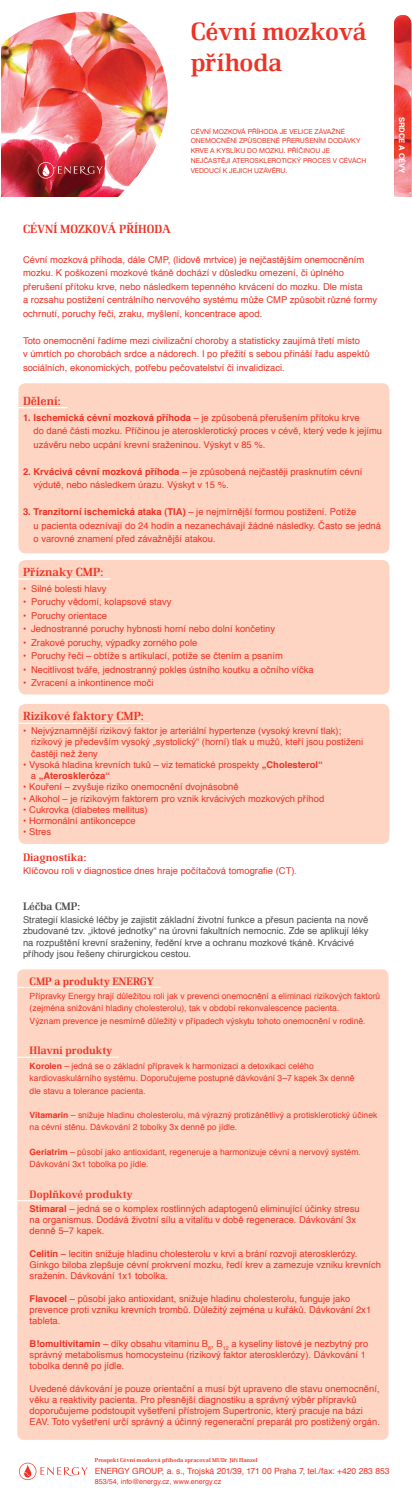
<style>
.page{position:relative;width:412px;height:1507px;background:#fff}
.page>*{position:absolute;margin:0;border:0;box-sizing:border-box;transform-origin:0 0}
.t1{font:500 25.88px/31.1px "Renault TCE";letter-spacing:-.005em;color:#ee3224}
.t2{font:500 12.25px "Renault TCE";color:#ee3224}
.t3{font:500 11.25px "Renault TCE";color:#ee3224}
.t4{font:500 11.25px "Renault TCE";color:#4c4c4e}
.t5{font:500 11.12px "Renault TCE";color:#ee3224}
.t6{font:9.38px/11.2px "Helvetica";color:#ee3224}
.t7{font:9.38px/11.2px "Helvetica";color:#4c4c4e}
.t8{font:8.56px/12.2px "Helvetica";color:#ee3224}
.t9{font:700 7.62px "Helvetica";color:#fff}
.t10{font:7.19px "Helvetica";color:#ee3224}
.t11{font:6.88px/9.9px "Helvetica Neue CE";color:#ee3224}
.t12{font:500 5.94px "Renault TCE";color:#ee3224}
.s1{font-weight:700}
</style>
<div class="page">
<img style="left:1px;top:11px;width:166px;height:186px">
<img style="left:393px;top:15px;width:17px;height:201px;border-radius:9px">
<svg style="left:38px;top:162px;width:64px;height:17px"></svg>
<div style="left:0;top:198px;width:411px;height:65px;background:#fff"></div>
<div style="left:18px;top:704px;width:371px;height:140px;background:#fdd5c2;border-radius:7px"></div>
<div style="left:18px;top:560px;width:371px;height:134px;background:#fdd5c2;border-radius:7px"></div>
<div style="left:18px;top:383px;width:371px;height:170px;background:#fdd5c2;border-radius:7px"></div>
<hr style="left:4px;top:407px;width:63px;height:1px;background:#fff">
<hr style="left:4px;top:578px;width:106px;height:2px;background:#fff">
<hr style="left:4px;top:723px;width:146px;height:1px;background:#fff">
<svg style="left:19px;top:1463px;width:68px;height:17px"></svg>
<hr style="left:78px;top:1464px;width:185px;height:1px;background:#fff">
<div style="left:17px;top:969px;width:371px;height:471px;background:#fdd5c2;border-radius:6px"></div>
<hr style="left:13px;top:987px;width:147px;height:1px;background:#fff">
<hr style="left:13px;top:1057px;width:106px;height:1px;background:#fff">
<hr style="left:13px;top:1200px;width:126px;height:1px;background:#fff">
<h1 class="t1" style="left:190px;top:18px;width:177px">Cévní mozková příhoda</h1>
<p class="t11" style="left:190px;top:127px;width:177px">CÉVNÍ MOZKOVÁ PŘÍHODA JE VELICE ZÁVAŽNÉ ONEMOCNĚNÍ ZPŮSOBENÉ PŘERUŠENÍM DODÁVKY KRVE A KYSLÍKU DO MOZKU. PŘÍČINOU JE NEJČASTĚJI ATEROSKLEROTICKÝ PROCES V CÉVÁCH VEDOUCÍ K JEJICH UZÁVĚRU.</p>
<p class="t9" style="left:404px;top:117px;width:58px;rotate:90deg">SRDCE A CÉVY</p>
<h2 class="t2" style="left:23px;top:224px;width:149px">CÉVNÍ MOZKOVÁ PŘÍHODA</h2>
<p class="t6" style="left:23px;top:253px;width:355px;line-height:13.5px">Cévní mozková příhoda, dále CMP, (lidově mrtvice) je nejčastějším onemocněním mozku. K poškození mozkové tkáně dochází v důsledku omezení, či úplného přerušení přítoku krve, nebo následkem tepenného krvácení do mozku. Dle místa<br>a rozsahu postižení centrálního nervového systému může CMP způsobit různé formy ochrnutí, poruchy řeči, zraku, myšlení, koncentrace apod.</p>
<p class="t6" style="left:23px;top:334px;width:347px;line-height:13.5px">Toto onemocnění řadíme mezi civilizační choroby a statisticky zaujímá třetí místo<br>v úmrtích po chorobách srdce a nádorech. I po přežití s sebou přináší řadu aspektů sociálních, ekonomických, potřebu pečovatelství či invalidizaci.</p>
<h2 class="t2" style="left:23px;top:396px;width:39px">Dělení:</h2>
<p class="t6" style="left:33px;top:411px;width:349px;line-height:13.5px;text-indent:-10px"><span class="s1">1. Ischemická cévní mozková příhoda</span> – je způsobená přerušením přítoku krve<br>do dané části mozku. Příčinou je aterosklerotický proces v cévě, který vede k jejímu uzávěru nebo ucpání krevní sraženinou. Výskyt v 85 %.</p>
<p class="t6" style="left:33px;top:465px;width:330px;line-height:13.5px;text-indent:-10px"><span class="s1">2. Krvácivá cévní mozková příhoda</span> – je způsobená nejčastěji prasknutím cévní výdutě, nebo následkem úrazu. Výskyt v 15 %.</p>
<p class="t6" style="left:33px;top:506px;width:348px;line-height:13.5px;text-indent:-10px"><span class="s1">3. Tranzitorní ischemická ataka (TIA)</span> – je nejmírnější formou postižení. Potíže<br>u pacienta odeznívají do 24 hodin a nezanechávají žádné následky. Často se jedná o varovné znamení před závažnější atakou.</p>
<h2 class="t2" style="left:23px;top:567px;width:82px">Příznaky CMP:</h2>
<p class="t6" style="left:23px;top:584px;width:85px">• Silné bolesti hlavy</p>
<p class="t6" style="left:23px;top:597px;width:150px">• Poruchy vědomí, kolapsové stavy</p>
<p class="t6" style="left:23px;top:611px;width:85px">• Poruchy orientace</p>
<p class="t6" style="left:23px;top:624px;width:253px">• Jednostranné poruchy hybnosti horní nebo dolní končetiny</p>
<p class="t6" style="left:23px;top:638px;width:176px">• Zrakové poruchy, výpadky zorného pole</p>
<p class="t6" style="left:23px;top:651px;width:261px">• Poruchy řeči – obtíže s artikulací, potíže se čtením a psaním</p>
<p class="t6" style="left:23px;top:665px;width:292px">• Necitlivost tváře, jednostranný pokles ústního koutku a očního víčka</p>
<p class="t6" style="left:23px;top:678px;width:132px">• Zvracení a inkontinence moči</p>
<h2 class="t2" style="left:23px;top:711px;width:122px">Rizikové faktory CMP:</h2>
<p class="t6" style="left:31px;top:726px;width:333px;text-indent:-8px">• Nejvýznamnější rizikový faktor je arteriální hypertenze (vysoký krevní tlak); rizikový je především vysoký „systolický“ (horní) tlak u mužů, kteří jsou postiženi častěji než ženy</p>
<p class="t6" style="left:31px;top:760px;width:293px;text-indent:-8px">• Vysoká hladina krevních tuků – viz tematické prospekty <span class="s1">„Cholesterol“ </span>a <span class="s1">„Ateroskleróza“</span></p>
<p class="t6" style="left:23px;top:782px;width:217px">• Kouření – zvyšuje riziko onemocnění dvojnásobně</p>
<p class="t6" style="left:23px;top:793px;width:302px">• Alkohol – je rizikovým faktorem pro vznik krvácivých mozkových příhod</p>
<p class="t6" style="left:23px;top:805px;width:126px">• Cukrovka (diabetes mellitus)</p>
<p class="t6" style="left:23px;top:816px;width:114px">• Hormonální antikoncepce</p>
<p class="t6" style="left:23px;top:827px;width:30px">• Stres</p>
<p class="t3" style="left:23px;top:853px;width:65px">Diagnostika:</p>
<p class="t6" style="left:23px;top:865px;width:275px">Klíčovou roli v diagnostice dnes hraje počítačová tomografie (CT).</p>
<p class="t4" style="left:23px;top:902px;width:59px">Léčba CMP:</p>
<p class="t7" style="left:23px;top:915px;width:346px">Strategií klasické léčby je zajistit základní životní funkce a přesun pacienta na nově zbudované tzv. „iktové jednotky“ na úrovni fakultních nemocnic. Zde se aplikují léky na rozpuštění krevní sraženiny, ředění krve a ochranu mozkové tkáně. Krvácivé příhody jsou řešeny chirurgickou cestou.</p>
<p class="t5" style="left:30px;top:976px;width:126px">CMP a produkty ENERGY</p>
<p class="t8" style="left:30px;top:991px;width:351px">Přípravky Energy hrají důležitou roli jak v prevenci onemocnění a eliminaci rizikových faktorů (zejména snižování hladiny cholesterolu), tak v období rekonvalescence pacienta.<br>Význam prevence je nesmírně důležitý v případech výskytu tohoto onemocnění v rodině.</p>
<p class="t5" style="left:30px;top:1046px;width:84px">Hlavní produkty</p>
<p class="t8" style="left:30px;top:1060px;width:326px"><span class="s1">Korolen</span> – jedná se o základní přípravek k harmonizaci a detoxikaci celého kardiovaskulárního systému. Doporučujeme postupné dávkování 3–7 kapek 3x denně dle stavu a tolerance pacienta.</p>
<p class="t8" style="left:30px;top:1110px;width:348px"><span class="s1">Vitamarin</span> – snižuje hladinu cholesterolu, má výrazný protizánětlivý a protisklerotický účinek na cévní stěnu. Dávkování 2 tobolky 3x denně po jídle.</p>
<p class="t8" style="left:30px;top:1146px;width:332px"><span class="s1">Geriatrim</span> – působí jako antioxidant, regeneruje a harmonizuje cévní a nervový systém.<br>Dávkování 3x1 tobolka po jídle.</p>
<p class="t5" style="left:30px;top:1190px;width:104px">Doplňkové produkty</p>
<p class="t6" style="left:30px;top:1203px;width:331px"><span class="s1">Stimaral</span> – jedná se o komplex rostlinných adaptogenů eliminující účinky stresu na organismus. Dodává životní sílu a vitalitu v době regenerace. Dávkování 3x denně 5–7 kapek.</p>
<p class="t6" style="left:30px;top:1248px;width:352px"><span class="s1">Celitin</span> – lecitin snižuje hladinu cholesterolu v krvi a brání rozvoji aterosklerózy.<br>Ginkgo biloba zlepšuje cévní prokrvení mozku, ředí krev a zamezuje vzniku krevních sraženin. Dávkování 1x1 tobolka.</p>
<p class="t6" style="left:30px;top:1293px;width:342px"><span class="s1">Flavocel</span> – působí jako antioxidant, snižuje hladinu cholesterolu, funguje jako prevence proti vzniku krevních trombů. Důležitý zejména u kuřáků. Dávkování 2x1 tableta.</p>
<p class="t6" style="left:30px;top:1338px;width:339px"><span class="s1">B!omultivitamin</span> – díky obsahu vitaminu B<sub>6</sub>, B<sub>12</sub> a kyseliny listové je nezbytný pro správný metabolismus homocysteinu (rizikový faktor aterosklerózy). Dávkování 1 tobolka denně po jídle.</p>
<p class="t6" style="left:30px;top:1383px;width:351px">Uvedené dávkování je pouze orientační a musí být upraveno dle stavu onemocnění, věku a reaktivity pacienta. Pro přesnější diagnostiku a správný výběr přípravků doporučujeme podstoupit vyšetření přístrojem Supertronic, který pracuje na bázi EAV. Toto vyšetření určí správný a účinný regenerační preparát pro postižený orgán.</p>
<p class="t12" style="left:95px;top:1457px;width:164px">Prospekt Cévní mozková příhoda zpracoval MUDr. Jiří Hanzel</p>
<p class="t8" style="left:95px;top:1466px;width:296px">ENERGY GROUP, a. s., Trojská 201/39, 171 00 Praha 7, tel./fax: +420 283 853</p>
<p class="t10" style="left:95px;top:1479px;width:128px">853/54, info@energy.cz, www.energy.cz</p>
</div>
